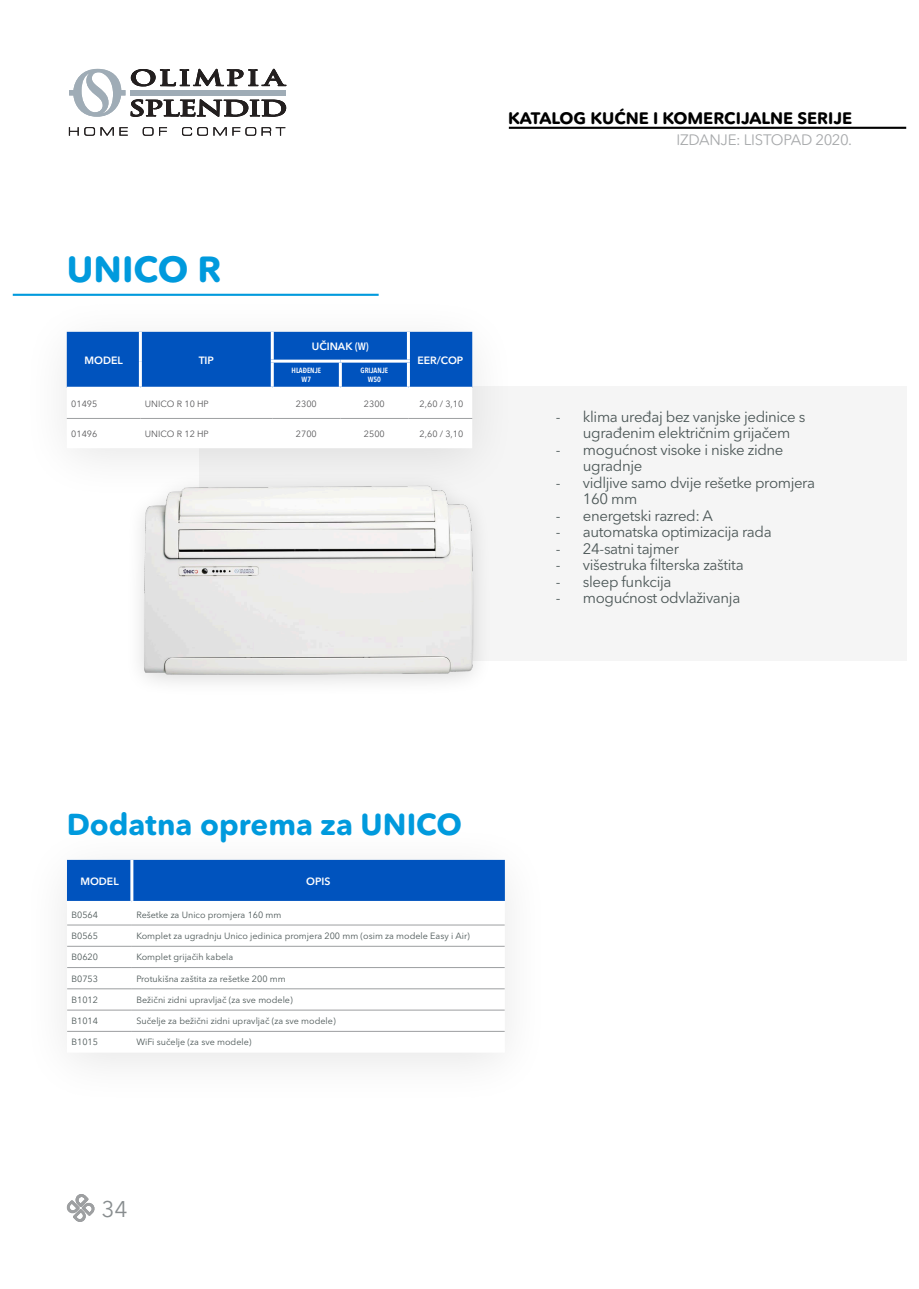
<style>
.page{position:relative;width:919px;height:1289px;background:#fff}
.page>*{position:absolute;margin:0;border:0;box-sizing:border-box;transform-origin:0 0}
.t1{font:700 36px "Avenir Next Rounded Pro";color:#009add}
.t2{font:700 30px "Avenir Next Rounded Pro";color:#009add}
.t3{font:22.5px "Avenir Next LT Pro";color:#888d8f}
.t4{font:700 16.5px "Avenir Next Rounded Pro";color:#000}
.t5{font:15px/16.5px "Avenir Next LT Pro";letter-spacing:-.025em;color:#4c5757}
.t6{font:15px "Avenir Next Rounded Pro";letter-spacing:-.02em;color:#a7a9ab}
.t7{font:600 10.5px "Avenir Next LT Pro";color:#fff}
.t8{font:9px "Avenir Next LT Pro";color:#4c5757}
.t9{font:9px "Avenir Next LT Pro";color:#58585a}
.t10{font:600 condensed 7.5px/9px "Avenir Next LT Pro";color:#fff;text-align:center}
.s1{font-stretch:condensed}
</style>
<div class="page">
<svg style="left:69px;top:69px;width:217px;height:48px"></svg>
<svg style="left:69px;top:127px;width:59px;height:9px"></svg>
<svg style="left:143px;top:127px;width:10px;height:9px"></svg>
<svg style="left:159px;top:127px;width:8px;height:9px"></svg>
<svg style="left:182px;top:127px;width:103px;height:9px"></svg>
<svg style="left:67px;top:1194px;width:28px;height:27px"></svg>
<hr style="left:509px;top:127px;width:397px;height:2px;background:#000">
<div style="left:199px;top:387px;width:707px;height:273px;background:#f5f5f5"></div>
<hr style="left:13px;top:294px;width:365px;height:2px;background:#009add">
<div style="left:19px;top:293px;width:501px;height:211px;background:#000;opacity:.1"></div>
<svg style="left:67px;top:332px;width:405px;height:116px"></svg>
<hr style="left:139px;top:332px;width:3px;height:29px;background:#fff">
<hr style="left:271px;top:332px;width:3px;height:27px;background:#fff">
<hr style="left:407px;top:332px;width:3px;height:27px;background:#fff">
<hr style="left:139px;top:361px;width:3px;height:26px;background:#fff">
<hr style="left:271px;top:359px;width:69px;height:3px;background:#fff">
<hr style="left:271px;top:362px;width:3px;height:25px;background:#fff">
<hr style="left:340px;top:359px;width:70px;height:3px;background:#fff">
<hr style="left:339px;top:362px;width:3px;height:25px;background:#fff">
<hr style="left:407px;top:362px;width:3px;height:25px;background:#fff">
<hr style="left:67px;top:387px;width:73px;height:2px;background:#fff">
<hr style="left:140px;top:387px;width:132px;height:2px;background:#fff">
<hr style="left:272px;top:387px;width:68px;height:2px;background:#fff">
<hr style="left:340px;top:387px;width:68px;height:2px;background:#fff">
<hr style="left:408px;top:387px;width:64px;height:2px;background:#fff">
<hr style="left:67px;top:418px;width:73px;height:1px;background:#9d9fa1">
<hr style="left:140px;top:418px;width:132px;height:1px;background:#9d9fa1">
<hr style="left:272px;top:418px;width:68px;height:1px;background:#9d9fa1">
<hr style="left:340px;top:418px;width:68px;height:1px;background:#9d9fa1">
<hr style="left:408px;top:418px;width:64px;height:1px;background:#9d9fa1">
<div style="left:67px;top:859px;width:438px;height:41px;background:#0053be"></div>
<svg style="left:67px;top:925px;width:438px;height:106px"></svg>
<hr style="left:130px;top:859px;width:3px;height:41px;background:#fff">
<hr style="left:67px;top:924px;width:65px;height:1px;background:#9d9fa1">
<hr style="left:132px;top:924px;width:372px;height:1px;background:#9d9fa1">
<hr style="left:67px;top:946px;width:65px;height:1px;background:#9d9fa1">
<hr style="left:132px;top:946px;width:372px;height:1px;background:#9d9fa1">
<hr style="left:67px;top:967px;width:65px;height:1px;background:#9d9fa1">
<hr style="left:132px;top:967px;width:372px;height:1px;background:#9d9fa1">
<hr style="left:67px;top:988px;width:65px;height:1px;background:#9d9fa1">
<hr style="left:132px;top:988px;width:372px;height:1px;background:#9d9fa1">
<hr style="left:67px;top:1009px;width:65px;height:1px;background:#9d9fa1">
<hr style="left:132px;top:1009px;width:372px;height:1px;background:#9d9fa1">
<hr style="left:67px;top:1031px;width:65px;height:1px;background:#9d9fa1">
<hr style="left:132px;top:1031px;width:372px;height:1px;background:#9d9fa1">
<img style="left:115px;top:463px;width:382px;height:220px">
<p class="t1" style="left:67px;top:247px;width:156px">UNICO R</p>
<p class="t7" style="left:84px;top:354px;width:40px">MODEL</p>
<p class="t7" style="left:199px;top:354px;width:17px">TIP</p>
<p class="t7" style="left:312px;top:340px;width:58px">UČINAK <span class="s1">(W)</span></p>
<p class="t10" style="left:291px;top:365px;width:31px">HLAĐENJE<br>W7</p>
<p class="t10" style="left:360px;top:365px;width:29px">GRIJANJE</p>
<p class="t10" style="left:368px;top:374px;width:15px">W50</p>
<p class="t7" style="left:417px;top:354px;width:48px">EER/COP</p>
<p class="t9" style="left:71px;top:398px;width:28px">01495</p>
<p class="t9" style="left:145px;top:398px;width:65px">UNICO R 10 HP</p>
<p class="t9" style="left:296px;top:398px;width:22px">2300</p>
<p class="t9" style="left:364px;top:398px;width:22px">2300</p>
<p class="t9" style="left:419px;top:398px;width:45px">2,60 / 3,10</p>
<p class="t9" style="left:71px;top:428px;width:28px">01496</p>
<p class="t9" style="left:145px;top:428px;width:65px">UNICO R 12 HP</p>
<p class="t9" style="left:296px;top:428px;width:22px">2700</p>
<p class="t9" style="left:364px;top:428px;width:22px">2500</p>
<p class="t9" style="left:419px;top:428px;width:45px">2,60 / 3,10</p>
<h3 class="t4" style="left:508px;top:108px;width:345px">KATALOG KUĆNE I KOMERCIJALNE SERIJE</h3>
<h3 class="t6" style="left:676px;top:131px;width:177px">IZDANJE: LISTOPAD 2020.</h3>
<p class="t5" style="left:583px;top:408px;width:224px;text-indent:-27px">- klima uređaj bez vanjske jedinice s ugrađenim električnim grijačem</p>
<p class="t5" style="left:583px;top:441px;width:202px;text-indent:-27px">- mogućnost visoke i niske zidne ugradnje</p>
<p class="t5" style="left:583px;top:474px;width:234px;text-indent:-27px">- vidljive samo dvije rešetke promjera<br>160 mm</p>
<p class="t5" style="left:556px;top:507px;width:159px">- energetski razred: A</p>
<p class="t5" style="left:556px;top:523px;width:217px">- automatska optimizacija rada</p>
<p class="t5" style="left:556px;top:540px;width:125px">- 24-satni tajmer</p>
<p class="t5" style="left:556px;top:556px;width:189px">- višestruka filterska zaštita</p>
<p class="t5" style="left:556px;top:573px;width:117px">- sleep funkcija</p>
<p class="t5" style="left:556px;top:589px;width:186px">- mogućnost odvlaživanja</p>
<p class="t2" style="left:67px;top:806px;width:397px">Dodatna oprema za UNICO</p>
<p class="t7" style="left:80px;top:875px;width:40px">MODEL</p>
<p class="t7" style="left:306px;top:875px;width:26px">OPIS</p>
<p class="t8" style="left:71px;top:909px;width:28px">B0564</p>
<p class="t8" style="left:136px;top:909px;width:147px">Rešetke za Unico promjera 160 mm</p>
<p class="t8" style="left:71px;top:930px;width:28px">B0565</p>
<p class="t8" style="left:136px;top:930px;width:335px">Komplet za ugradnju Unico jedinica promjera 200 mm (osim za modele Easy i Air)</p>
<p class="t8" style="left:71px;top:951px;width:28px">B0620</p>
<p class="t8" style="left:136px;top:951px;width:98px">Komplet grijačih kabela</p>
<p class="t8" style="left:71px;top:973px;width:28px">B0753</p>
<p class="t8" style="left:136px;top:973px;width:151px">Protukišna zaštita za rešetke 200 mm</p>
<p class="t8" style="left:71px;top:994px;width:28px">B1012</p>
<p class="t8" style="left:136px;top:994px;width:158px">Bežični zidni upravljač (za sve modele)</p>
<p class="t8" style="left:71px;top:1015px;width:28px">B1014</p>
<p class="t8" style="left:136px;top:1015px;width:201px">Sučelje za bežični zidni upravljač (za sve modele)</p>
<p class="t8" style="left:71px;top:1036px;width:28px">B1015</p>
<p class="t8" style="left:136px;top:1036px;width:117px">WiFi sučelje (za sve modele)</p>
<h3 class="t3" style="left:101px;top:1195px;width:28px">34</h3>
</div>
